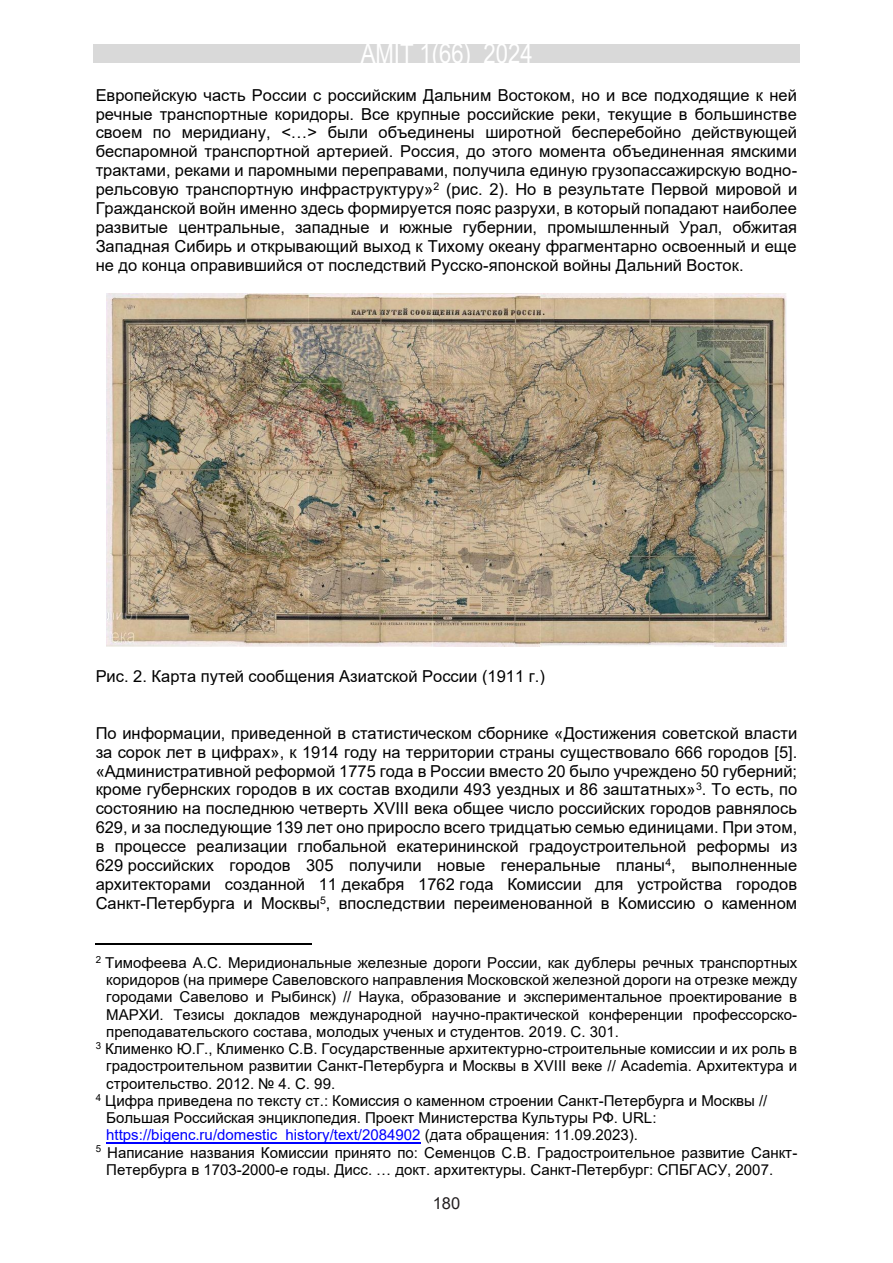
<style>
.page{position:relative;width:893px;height:1263px;background:#fff}
.page>*{position:absolute;margin:0;border:0;box-sizing:border-box;transform-origin:0 0}
.t1{font:27px "Arial Narrow";color:#fff}
.t2{font:16.5px/18.9px "Arial";color:#000;text-align:justify}
.t3{font:16.5px "Arial";color:#231f20}
.t4{font:15px "Arial";color:#000}
.t5{font:15px "Arial";color:#00f}
.s1{color:#000}
</style>
<div class="page">
<div style="left:93px;top:44px;width:707px;height:19px;background:#d9d9d9"></div>
<hr style="left:96px;top:944px;width:216px;height:1px;background:#000">
<hr style="left:106px;top:1142px;width:315px;height:1px;background:#00f">
<img style="left:106px;top:294px;width:681px;height:352px">
<h1 class="t1" style="left:361px;top:34px;width:173px">AMIT 1(66) 2024</h1>
<p class="t2" style="left:96px;top:85px;width:703px">Европейскую часть России с российским Дальним Востоком, но и все подходящие к ней речные транспортные коридоры. Все крупные российские реки, текущие в большинстве своем по меридиану, &lt;…&gt; были объединены широтной бесперебойно действующей беспаромной транспортной артерией. Россия, до этого момента объединенная ямскими трактами, реками и паромными переправами, получила единую грузопассажирскую водно&shy;рельсовую транспортную инфраструктуру»<sup>2</sup> (рис. 2). Но в результате Первой мировой и Гражданской войн именно здесь формируется пояс разрухи, в который попадают наиболее развитые центральные, западные и южные губернии, промышленный Урал, обжитая Западная Сибирь и открывающий выход к Тихому океану фрагментарно освоенный и еще не до конца оправившийся от последствий Русско-японской войны Дальний Восток.</p>
<p class="t2" style="left:96px;top:666px;width:451px">Рис. 2. Карта путей сообщения Азиатской России (1911 г.)</p>
<p class="t2" style="left:96px;top:723px;width:703px">По информации, приведенной в статистическом сборнике «Достижения советской власти за сорок лет в цифрах», к 1914 году на территории страны существовало 666 городов [5]. «Административной реформой 1775 года в России вместо 20 было учреждено 50 губерний; кроме губернских городов в их состав входили 493 уездных и 86 заштатных»<sup>3</sup>. То есть, по состоянию на последнюю четверть XVIII века общее число российских городов равнялось 629, и за последующие 139 лет оно приросло всего тридцатью семью единицами. При этом, в процессе реализации глобальной екатерининской градоустроительной реформы из 629 российских городов 305 получили новые генеральные планы<sup>4</sup>, выполненные архитекторами созданной 11 декабря 1762 года Комиссии для устройства городов Санкт-Петербурга и Москвы<sup>5</sup>, впоследствии переименованной в Комиссию о каменном</p>
<p class="t4" style="left:96px;top:952px;width:703px"><sup>2</sup> Тимофеева А.С. Меридиональные железные дороги России, как дублеры речных транспортных</p>
<p class="t4" style="left:106px;top:969px;width:692px">коридоров (на примере Савеловского направления Московской железной дороги на отрезке между</p>
<p class="t4" style="left:106px;top:987px;width:692px">городами Савелово и Рыбинск) // Наука, образование и экспериментальное проектирование в</p>
<p class="t4" style="left:106px;top:1004px;width:692px">МАРХИ. Тезисы докладов международной научно-практической конференции профессорско-</p>
<p class="t4" style="left:106px;top:1021px;width:514px">преподавательского состава, молодых ученых и студентов. 2019. С. 301.</p>
<p class="t4" style="left:96px;top:1038px;width:703px"><sup>3</sup> Клименко Ю.Г., Клименко С.В. Государственные архитектурно-строительные комиссии и их роль в</p>
<p class="t4" style="left:106px;top:1056px;width:692px">градостроительном развитии Санкт-Петербурга и Москвы в XVIII веке // Academia. Архитектура и</p>
<p class="t4" style="left:106px;top:1073px;width:230px">строительство. 2012. № 4. С. 99.</p>
<p class="t4" style="left:96px;top:1090px;width:673px"><sup>4</sup> Цифра приведена по тексту ст.: Комиссия о каменном строении Санкт-Петербурга и Москвы //</p>
<p class="t4" style="left:106px;top:1107px;width:552px">Большая Российская энциклопедия. Проект Министерства Культуры РФ. URL:</p>
<p class="t5" style="left:106px;top:1125px;width:533px">https://bigenc.ru/domestic_history/text/2084902 <span class="s1">(дата обращения: 11.09.2023).</span></p>
<p class="t4" style="left:96px;top:1142px;width:703px"><sup>5</sup> Написание названия Комиссии принято по: Семенцов С.В. Градостроительное развитие Санкт-</p>
<p class="t4" style="left:106px;top:1159px;width:668px">Петербурга в 1703-2000-е годы. Дисс. … докт. архитектуры. Санкт-Петербург: СПБГАСУ, 2007.</p>
<p class="t3" style="left:433px;top:1191px;width:29px">180</p>
</div>
